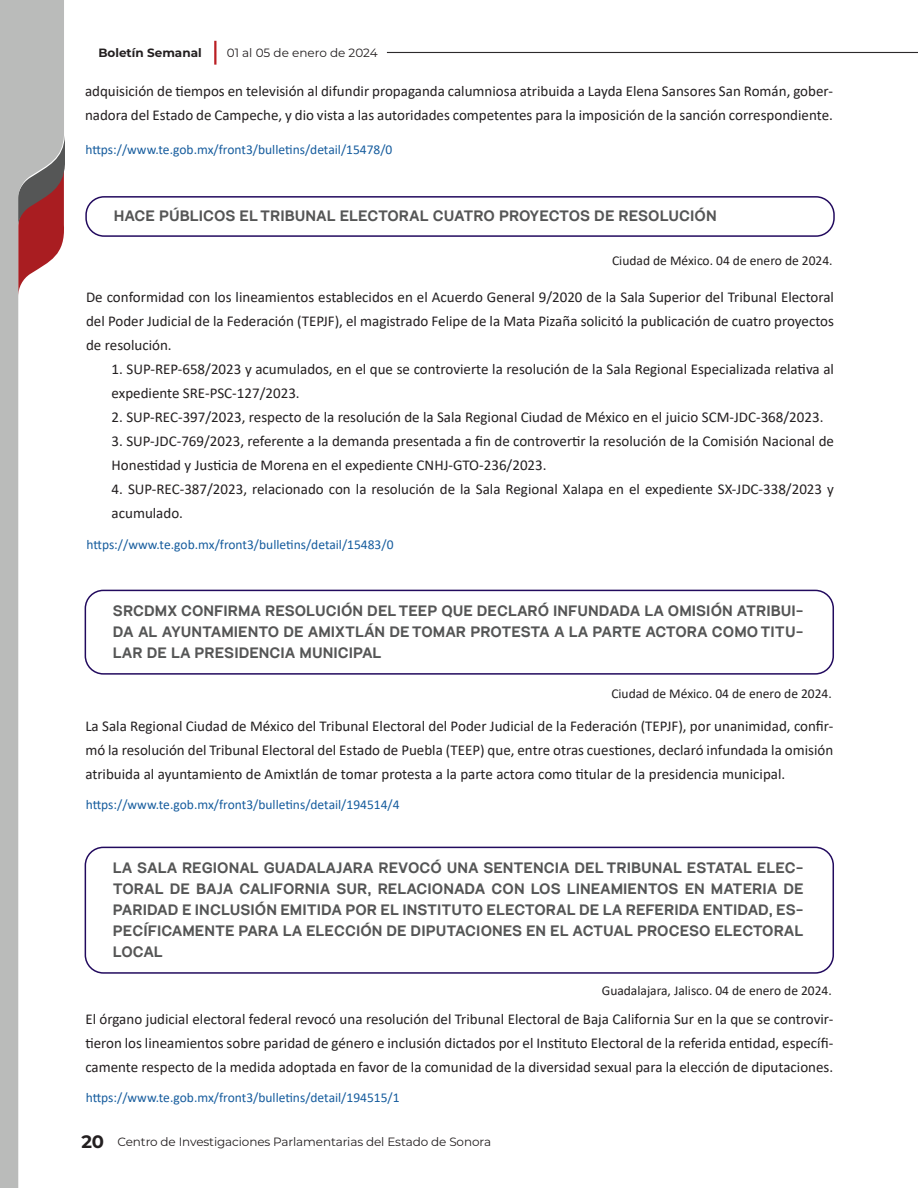
<style>
.page{position:relative;width:918px;height:1188px;background:#fff}
.page>*{position:absolute;margin:0;border:0;box-sizing:border-box;transform-origin:0 0}
.t1{font:15px/24px "Calibri";color:#231f20}
.t2{font:700 15px/21px "Nurom";color:#555656;text-align:justify}
.t3{font:13.5px "Calibri";color:#175d9e}
.t4{font:13.5px "Calibri";color:#231f20}
.t5{font:12px "Montserrat";letter-spacing:-.01em;color:#231f20}
.t6{font:700 12px "Montserrat";color:#231f20}
.s1{font-weight:700;font-size:18px}
</style>
<div class="page">
<hr style="left:214px;top:41px;width:2px;height:24px;background:#ba1f24">
<svg style="left:64px;top:136px;width:1px;height:35px"></svg>
<svg style="left:0;top:0;width:64px;height:1188px"></svg>
<hr style="left:387px;top:52px;width:531px;height:1px;background:#2c2a2b">
<div style="left:85px;top:196px;width:750px;height:41px;border:2px solid #220a5e;border-radius:18px"></div>
<div style="left:85px;top:590px;width:749px;height:85px;border:2px solid #220a5e;border-radius:18px"></div>
<div style="left:85px;top:847px;width:749px;height:127px;border:2px solid #220a5e;border-radius:18px"></div>
<p class="t6" style="left:98px;top:44px;width:105px">Boletín Semanal</p>
<p class="t5" style="left:227px;top:45px;width:152px">01 al 05 de enero de 2024</p>
<p class="t1" style="left:85px;top:79px;width:749px">adquisición de tiempos en televisión al difundir propaganda calumniosa atribuida a Layda Elena Sansores San Román, gober&shy;nadora del Estado de Campeche, y dio vista a las autoridades competentes para la imposición de la sanción correspondiente.</p>
<p class="t3" style="left:85px;top:140px;width:309px">https://www.te.gob.mx/front3/bulletins/detail/15478/0</p>
<p class="t2" style="left:114px;top:205px;width:604px">HACE PÚBLICOS EL TRIBUNAL ELECTORAL CUATRO PROYECTOS DE RESOLUCIÓN</p>
<p class="t4" style="left:612px;top:252px;width:222px">Ciudad de México. 04 de enero de 2024.</p>
<p class="t1" style="left:86px;top:285px;width:749px;text-align:justify">De conformidad con los lineamientos establecidos en el Acuerdo General 9/2020 de la Sala Superior del Tribunal Electoral del Poder Judicial de la Federación (TEPJF), el magistrado Felipe de la Mata Pizaña solicitó la publicación de cuatro proyectos de resolución.</p>
<p class="t1" style="left:112px;top:357px;width:724px">1. SUP-REP-658/2023 y acumulados, en el que se controvierte la resolución de la Sala Regional Especializada relativa al expediente SRE-PSC-127/2023.</p>
<p class="t1" style="left:112px;top:405px;width:713px">2. SUP-REC-397/2023, respecto de la resolución de la Sala Regional Ciudad de México en el juicio SCM-JDC-368/2023.</p>
<p class="t1" style="left:112px;top:429px;width:724px">3. SUP-JDC-769/2023, referente a la demanda presentada a fin de controvertir la resolución de la Comisión Nacional de<br>Honestidad y Justicia de Morena en el expediente CNHJ-GTO-236/2023.</p>
<p class="t1" style="left:112px;top:477px;width:724px">4. SUP-REC-387/2023, relacionado con la resolución de la Sala Regional Xalapa en el expediente SX-JDC-338/2023 y acumulado.</p>
<p class="t3" style="left:86px;top:536px;width:309px">https://www.te.gob.mx/front3/bulletins/detail/15483/0</p>
<p class="t2" style="left:113px;top:600px;width:692px">SRCDMX CONFIRMA RESOLUCIÓN DEL TEEP QUE DECLARÓ INFUNDADA LA OMISIÓN ATRIBUI-DA AL AYUNTAMIENTO DE AMIXTLÁN DE TOMAR PROTESTA A LA PARTE ACTORA COMO TITU-LAR DE LA PRESIDENCIA MUNICIPAL</p>
<p class="t4" style="left:611px;top:684px;width:222px">Ciudad de México. 04 de enero de 2024.</p>
<p class="t1" style="left:85px;top:714px;width:749px;text-align:justify">La Sala Regional Ciudad de México del Tribunal Electoral del Poder Judicial de la Federación (TEPJF), por unanimidad, confir&shy;mó la resolución del Tribunal Electoral del Estado de Puebla (TEEP) que, entre otras cuestiones, declaró infundada la omisión atribuida al ayuntamiento de Amixtlán de tomar protesta a la parte actora como titular de la presidencia municipal.</p>
<p class="t3" style="left:86px;top:795px;width:315px">https://www.te.gob.mx/front3/bulletins/detail/194514/4</p>
<p class="t2" style="left:113px;top:857px;width:692px">LA SALA REGIONAL GUADALAJARA REVOCÓ UNA SENTENCIA DEL TRIBUNAL ESTATAL ELEC-TORAL DE BAJA CALIFORNIA SUR, RELACIONADA CON LOS LINEAMIENTOS EN MATERIA DE PARIDAD E INCLUSIÓN EMITIDA POR EL INSTITUTO ELECTORAL DE LA REFERIDA ENTIDAD, ES-PECÍFICAMENTE PARA LA ELECCIÓN DE DIPUTACIONES EN EL ACTUAL PROCESO ELECTORAL LOCAL</p>
<p class="t4" style="left:602px;top:981px;width:232px">Guadalajara, Jalisco. 04 de enero de 2024.</p>
<p class="t1" style="left:85px;top:1007px;width:749px;text-align:justify">El órgano judicial electoral federal revocó una resolución del Tribunal Electoral de Baja California Sur en la que se controvir&shy;tieron los lineamientos sobre paridad de género e inclusión dictados por el Instituto Electoral de la referida entidad, específi&shy;camente respecto de la medida adoptada en favor de la comunidad de la diversidad sexual para la elección de diputaciones.</p>
<p class="t3" style="left:86px;top:1088px;width:315px">https://www.te.gob.mx/front3/bulletins/detail/194515/1</p>
<p class="t5" style="left:81px;top:1133px;width:411px"><span class="s1">20</span> Centro de Investigaciones Parlamentarias del Estado de Sonora</p>
</div>
